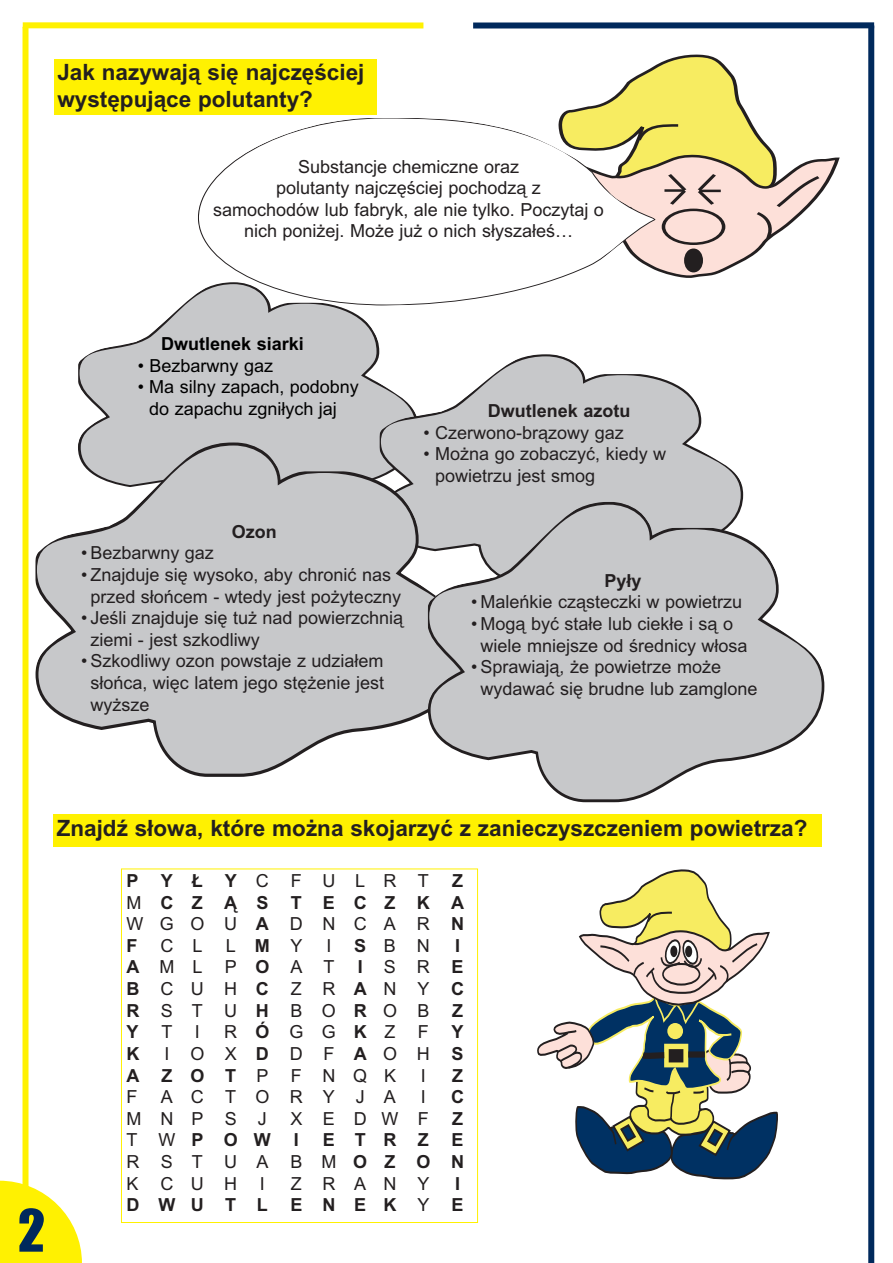
<style>
.page{position:relative;width:893px;height:1263px;background:#fff}
.page>*{position:absolute;margin:0;border:0;box-sizing:border-box;transform-origin:0 0}
.t1{font:54px "Impact";color:#00295c}
.t2{font:22.5px/27px "Arial CE Boldtbw";color:#231f20}
.t3{font:18px/21.6px "Arial CE Regulartbw";color:#231f20}
.t4{font:18px "Arial CE Boldtbw";letter-spacing:.96em;color:#231f20}
.t5{font:18px/21.6px "Arial CE Regulartbw";color:#000;text-align:center}
.t6{font:18px/21.6px "Arial CE Regulartbw";letter-spacing:1.13em;color:#231f20}
.t7{font:18px "Arial CE Boldtbw";color:#000}
.t8{font:18px/21.6px "Arial CE Regulartbw";letter-spacing:1.095em;color:#231f20}
.t9{font:18px "Arial CE Boldtbw";color:#231f20}
.t10{font:18px "Arial CE Regulartbw";letter-spacing:1.02em;color:#231f20}
.t11{font:18px "Arial CE Regulartbw";letter-spacing:1.105em;color:#231f20}
.s1{font-family:"Arial CE Boldtbw"}
.s2{font-family:"Arial CE Regulartbw"}
</style>
<div class="page">
<div style="left:23px;top:22px;width:400px;height:6px;background:#fff101"></div>
<div style="left:23px;top:27px;width:6px;height:1236px;background:#fff101"></div>
<div style="left:473px;top:22px;width:401px;height:7px;background:#00295c"></div>
<div style="left:868px;top:25px;width:6px;height:1238px;background:#00295c"></div>
<div style="left:54px;top:60px;width:323px;height:55px;background:#fff101"></div>
<svg style="left:560px;top:54px;width:280px;height:224px"></svg>
<svg style="left:198px;top:118px;width:458px;height:187px"></svg>
<svg style="left:78px;top:282px;width:341px;height:160px"></svg>
<svg style="left:377px;top:354px;width:367px;height:148px"></svg>
<svg style="left:35px;top:442px;width:435px;height:335px"></svg>
<svg style="left:425px;top:502px;width:400px;height:301px"></svg>
<svg style="left:0;top:1181px;width:82px;height:82px"></svg>
<div style="left:53px;top:814px;width:769px;height:33px;background:#fff101"></div>
<svg style="left:537px;top:870px;width:241px;height:310px"></svg>
<div style="left:121px;top:868px;width:357px;height:355px;border:1px solid #fff101"></div>
<p class="t2" style="left:57px;top:60px;width:309px">Jak nazywajà si´ najcz´Êciej wyst´pujàce polutanty?</p>
<p class="t3" style="left:213px;top:157px;width:392px;text-align:center">Substancje chemiczne oraz<br>polutanty najcz´Êciej pochodzà z<br>samochodów lub fabryk, ale nie tylko. Poczytaj o nich poni˝ej. Mo˝e ju˝ o nich s∏ysza∏eÊ…</p>
<p class="t7" style="left:161px;top:337px;width:144px">Dwutlenek siarki</p>
<p class="t5" style="left:138px;top:356px;width:137px">• Bezbarwny gaz</p>
<p class="t5" style="left:138px;top:378px;width:223px">• Ma silny zapach, podobny do zapachu zgni∏ych jaj</p>
<p class="t4" style="left:232px;top:525px;width:46px">Ozon</p>
<p class="t3" style="left:81px;top:544px;width:134px">• Bezbarwny gaz</p>
<p class="t3" style="left:81px;top:565px;width:321px;text-align:center">• Znajduje si´ wysoko, aby chroniç nas przed s∏oƒcem - wtedy jest po˝yteczny</p>
<p class="t3" style="left:90px;top:609px;width:314px;text-indent:-9px">• JeÊli znajduje si´ tu˝ nad powierzchnià ziemi - jest szkodliwy</p>
<p class="t3" style="left:90px;top:652px;width:295px;text-align:justify;text-indent:-9px">• Szkodliwy ozon powstaje z udzia∏em s∏oƒca, wi´c latem jego st´˝enie jest wy˝sze</p>
<p class="t9" style="left:488px;top:404px;width:144px">Dwutlenek azotu</p>
<p class="t3" style="left:423px;top:423px;width:202px">• Czerwono-bràzowy gaz</p>
<p class="t3" style="left:435px;top:445px;width:233px;text-indent:-12px">• Mo˝na go zobaczyç, kiedy w powietrzu jest smog</p>
<p class="t4" style="left:604px;top:574px;width:39px">Py∏y</p>
<p class="t3" style="left:471px;top:593px;width:272px">• Maleƒkie czàsteczki w powietrzu</p>
<p class="t3" style="left:480px;top:614px;width:269px;text-indent:-9px">• Mogà byç sta∏e lub ciek∏e i sà o wiele mniejsze od Êrednicy w∏osa</p>
<p class="t3" style="left:480px;top:658px;width:279px;text-indent:-9px">• Sprawiajà, ˝e powietrze mo˝e wydawaç si´ brudne lub zamglone</p>
<h1 class="t1" style="left:18px;top:1201px;width:29px">2</h1>
<p class="t2" style="left:57px;top:816px;width:752px">Znajdê s∏owa, które mo˝na skojarzyç z zanieczyszczeniem powietrza?</p>
<p class="t3" style="left:126px;top:872px;width:304px"><span class="s1">P Y¸Y</span>CFULRT</p>
<p class="t4" style="left:452px;top:874px;width:12px">Z</p>
<p class="t4" style="left:126px;top:896px;width:144px"><span class="s2">M</span>CZ ÑS</p>
<p class="t4" style="left:291px;top:896px;width:175px">TECZKA</p>
<p class="t10" style="left:126px;top:917px;width:339px">WGOU<span class="s1">A</span>DNCAR <span class="s1">N</span></p>
<p class="t4" style="left:126px;top:939px;width:12px">F</p>
<p class="t3" style="left:160px;top:936px;width:44px">C L</p>
<p class="t3" style="left:226px;top:936px;width:78px">L<span class="s1">M</span>Y</p>
<p class="t3" style="left:326px;top:936px;width:7px">I</p>
<p class="t3" style="left:354px;top:936px;width:77px"><span class="s1">S</span>BN</p>
<p class="t4" style="left:455px;top:939px;width:7px">I</p>
<p class="t3" style="left:126px;top:958px;width:209px"><span class="s1">A</span>MLP<span class="s1">O</span>AT</p>
<p class="t4" style="left:358px;top:960px;width:107px">I<span class="s2">SR</span>E</p>
<p class="t6" style="left:126px;top:980px;width:339px"><span class="s1">B</span>CUH<span class="s1">C</span>ZR<span class="s1">A</span>NY<span class="s1">C<br>R</span> STU<span class="s1">H</span> BO<span class="s1">R</span>OB</p>
<p class="t4" style="left:452px;top:1004px;width:12px">Z</p>
<p class="t4" style="left:126px;top:1025px;width:14px">Y</p>
<p class="t3" style="left:161px;top:1023px;width:12px">T</p>
<p class="t3" style="left:195px;top:1023px;width:7px">I</p>
<p class="t3" style="left:224px;top:1023px;width:206px">R<span class="s1">Ó</span>GG<span class="s1">K</span>Z F</p>
<p class="t4" style="left:452px;top:1025px;width:14px">Y</p>
<p class="t4" style="left:126px;top:1047px;width:14px">K</p>
<p class="t3" style="left:164px;top:1044px;width:301px">IOX<span class="s1">D</span>DF<span class="s1">A</span>OH<span class="s1">S</span></p>
<p class="t4" style="left:126px;top:1068px;width:144px">AZOT<span class="s2">P</span></p>
<p class="t3" style="left:291px;top:1066px;width:107px">F NQK</p>
<p class="t3" style="left:421px;top:1066px;width:7px">I</p>
<p class="t4" style="left:452px;top:1068px;width:12px">Z</p>
<p class="t3" style="left:126px;top:1088px;width:12px">F</p>
<p class="t11" style="left:161px;top:1090px;width:237px">ACTORYJA</p>
<p class="t3" style="left:421px;top:1088px;width:7px">I</p>
<p class="t4" style="left:451px;top:1090px;width:14px">C</p>
<p class="t3" style="left:126px;top:1109px;width:142px">MNPSJ</p>
<p class="t3" style="left:290px;top:1109px;width:140px">XEDWF</p>
<p class="t4" style="left:452px;top:1112px;width:12px">Z</p>
<p class="t4" style="left:126px;top:1133px;width:146px"><span class="s2">T W</span>P OW</p>
<p class="t4" style="left:294px;top:1133px;width:7px">I</p>
<p class="t4" style="left:323px;top:1133px;width:108px">ETRZ</p>
<p class="t4" style="left:452px;top:1133px;width:14px">E</p>
<p class="t8" style="left:126px;top:1152px;width:339px">RSTUA BM<span class="s1">OZON<br></span>KCUH</p>
<p class="t3" style="left:260px;top:1174px;width:7px">I</p>
<p class="t3" style="left:291px;top:1174px;width:140px">ZRANY</p>
<p class="t4" style="left:455px;top:1176px;width:7px">I</p>
<p class="t4" style="left:126px;top:1198px;width:143px">DWUTL</p>
<p class="t4" style="left:290px;top:1198px;width:175px">ENEK<span class="s2">Y</span> E</p>
</div>
